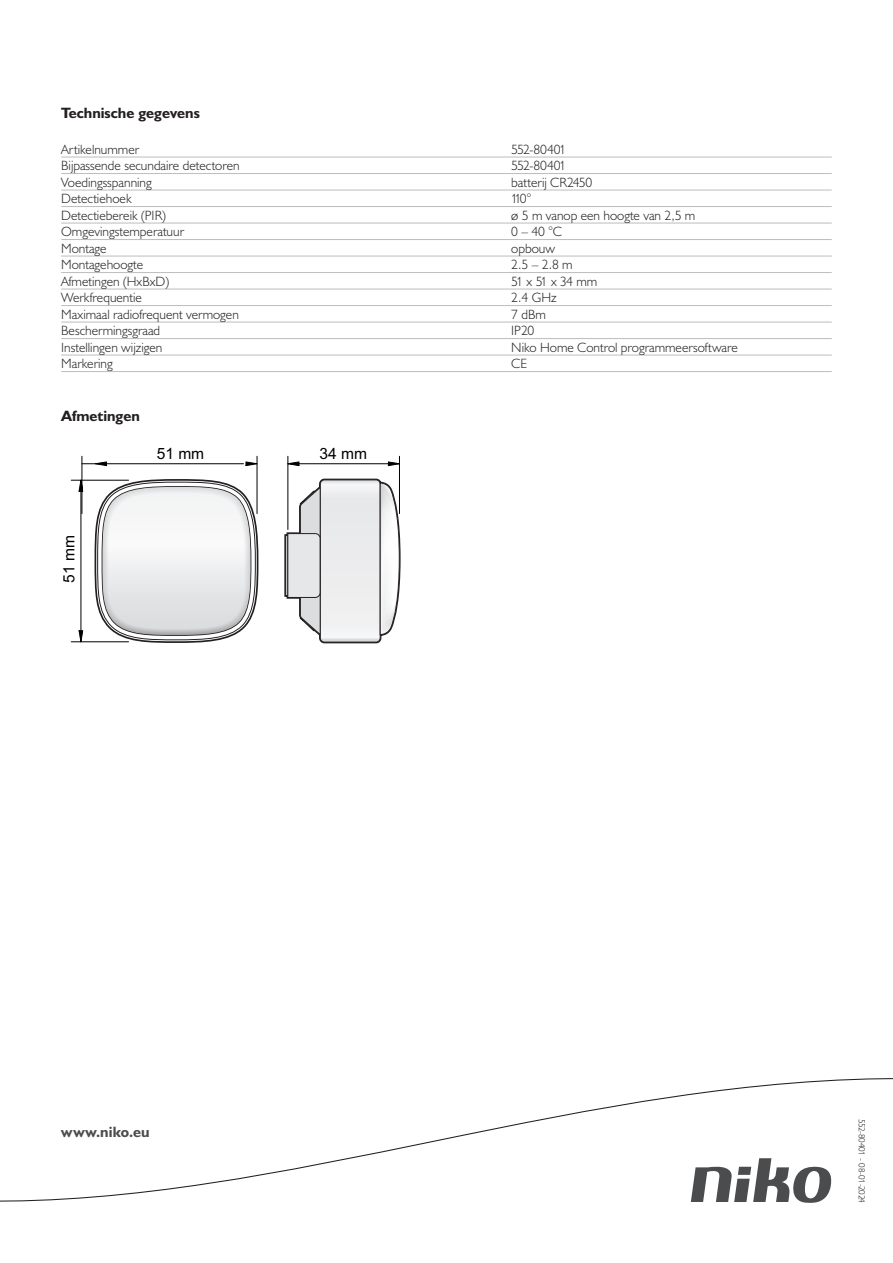
<style>
.page{position:relative;width:893px;height:1263px;background:#fff}
.page>*{position:absolute;margin:0;border:0;box-sizing:border-box;transform-origin:0 0}
.t1{font:15.6px "Arial";color:#000001}
.Titles_parts{font:700 15px "Humanist 521 BT";color:#231f20}
.titel_afbeelding{font:700 15px "Humanist 521 BT";letter-spacing:.005em;color:#4b4c4d}
.Technical_Data{font:300 13.5px "Humanist 521 BT";color:#231f20}
.Technical_Data-2{font:300 13.5px "Humanist 521 BT";letter-spacing:-.045em;color:#231f20}
.Revision{font:300 9px "Humanist 521 BT";letter-spacing:-.05em;color:#231f20}
</style>
<div class="page">
<hr style="left:61px;top:157px;width:771px;height:1px;background:#bcbdc0">
<hr style="left:61px;top:173px;width:771px;height:1px;background:#bcbdc0">
<hr style="left:61px;top:190px;width:771px;height:1px;background:#bcbdc0">
<hr style="left:61px;top:206px;width:771px;height:1px;background:#bcbdc0">
<hr style="left:61px;top:223px;width:771px;height:1px;background:#bcbdc0">
<hr style="left:61px;top:239px;width:771px;height:1px;background:#bcbdc0">
<hr style="left:61px;top:256px;width:771px;height:1px;background:#bcbdc0">
<hr style="left:61px;top:272px;width:771px;height:1px;background:#bcbdc0">
<hr style="left:61px;top:289px;width:771px;height:1px;background:#bcbdc0">
<hr style="left:61px;top:305px;width:771px;height:1px;background:#bcbdc0">
<hr style="left:61px;top:322px;width:771px;height:1px;background:#bcbdc0">
<hr style="left:61px;top:338px;width:771px;height:1px;background:#bcbdc0">
<hr style="left:61px;top:355px;width:771px;height:1px;background:#bcbdc0">
<hr style="left:61px;top:371px;width:771px;height:1px;background:#bcbdc0">
<svg style="left:71px;top:456px;width:330px;height:187px"></svg>
<svg style="left:0;top:1078px;width:893px;height:125px"></svg>
<p class="Titles_parts" style="left:61px;top:103px;width:140px">Technische gegevens</p>
<p class="Technical_Data" style="left:61px;top:141px;width:80px">Artikelnummer</p>
<p class="Technical_Data-2" style="left:511px;top:141px;width:57px">552-80401</p>
<p class="Technical_Data" style="left:61px;top:158px;width:180px">Bijpassende secundaire detectoren</p>
<p class="Technical_Data-2" style="left:511px;top:158px;width:57px">552-80401</p>
<p class="Technical_Data" style="left:61px;top:174px;width:92px">Voedingsspanning</p>
<p class="Technical_Data" style="left:511px;top:174px;width:82px">batterij CR2450</p>
<p class="Technical_Data" style="left:61px;top:191px;width:72px">Detectiehoek</p>
<p class="Technical_Data" style="left:511px;top:191px;width:21px">110°</p>
<p class="Technical_Data" style="left:61px;top:207px;width:106px">Detectiebereik (PIR)</p>
<p class="Technical_Data" style="left:511px;top:207px;width:186px">ø 5 m vanop een hoogte van 2,5 m</p>
<p class="Technical_Data" style="left:61px;top:224px;width:124px">Omgevingstemperatuur</p>
<p class="Technical_Data" style="left:511px;top:224px;width:52px">0 – 40 °C</p>
<p class="Technical_Data" style="left:61px;top:240px;width:47px">Montage</p>
<p class="Technical_Data" style="left:511px;top:240px;width:45px">opbouw</p>
<p class="Technical_Data" style="left:61px;top:257px;width:84px">Montagehoogte</p>
<p class="Technical_Data" style="left:511px;top:257px;width:63px">2.5 – 2.8 m</p>
<p class="Technical_Data" style="left:61px;top:273px;width:109px">Afmetingen (HxBxD)</p>
<p class="Technical_Data" style="left:511px;top:273px;width:87px">51 x 51 x 34 mm</p>
<p class="Technical_Data" style="left:61px;top:290px;width:82px">Werkfrequentie</p>
<p class="Technical_Data" style="left:511px;top:290px;width:47px">2.4 GHz</p>
<p class="Technical_Data" style="left:61px;top:306px;width:179px">Maximaal radiofrequent vermogen</p>
<p class="Technical_Data" style="left:511px;top:306px;width:36px">7 dBm</p>
<p class="Technical_Data" style="left:61px;top:323px;width:101px">Beschermingsgraad</p>
<p class="Technical_Data" style="left:511px;top:323px;width:25px">IP20</p>
<p class="Technical_Data" style="left:61px;top:339px;width:103px">Instellingen wijzigen</p>
<p class="Technical_Data" style="left:511px;top:339px;width:228px">Niko Home Control programmeersoftware</p>
<p class="Technical_Data" style="left:61px;top:356px;width:53px">Markering</p>
<p class="Technical_Data" style="left:511px;top:356px;width:17px">CE</p>
<p class="Titles_parts" style="left:61px;top:406px;width:80px">Afmetingen</p>
<p class="t1" style="left:157px;top:443px;width:49px">51 mm</p>
<p class="t1" style="left:320px;top:443px;width:49px">34 mm</p>
<p class="t1" style="left:59px;top:583px;width:49px;rotate:-90deg">51 mm</p>
<p class="titel_afbeelding" style="left:61px;top:1122px;width:90px">www.niko.eu</p>
<p class="Revision" style="left:868px;top:1119px;width:85px;rotate:90deg">552-80401 - 08-01-2024</p>
</div>
